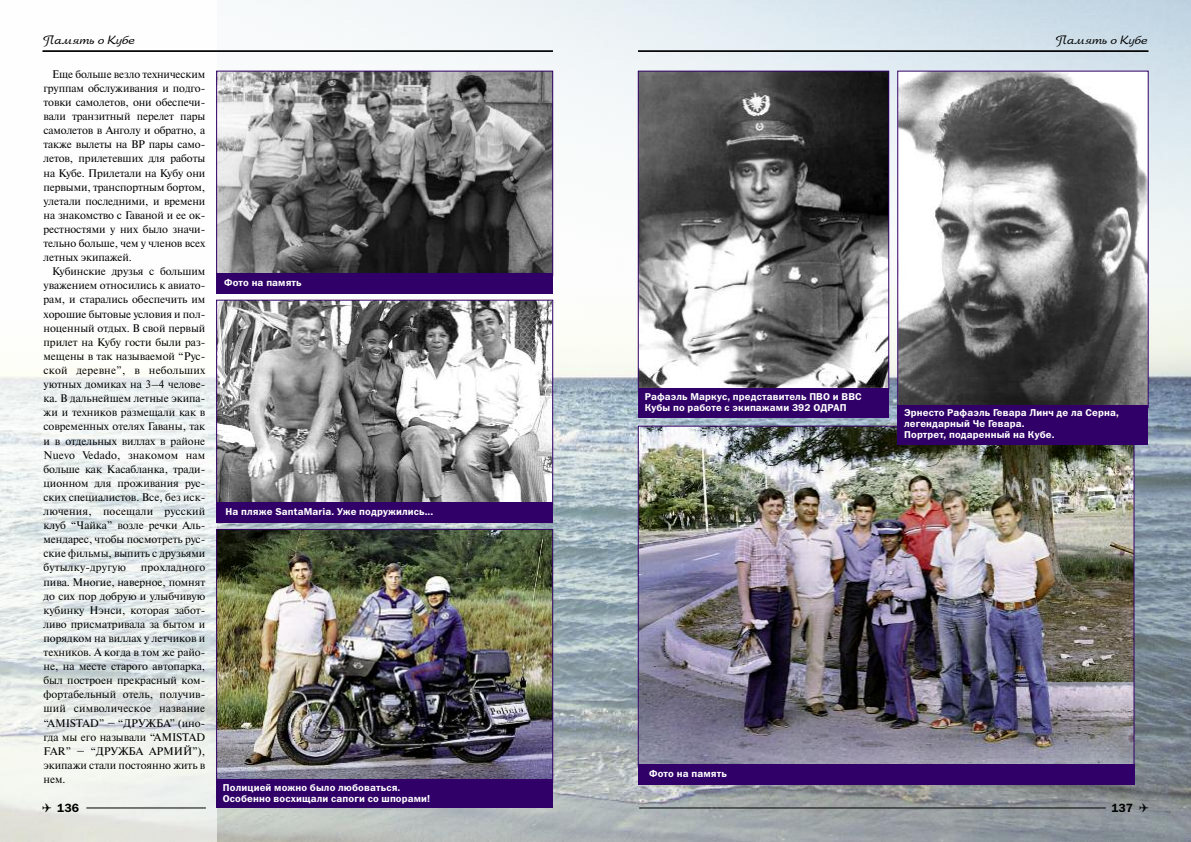
<style>
.page{position:relative;width:1191px;height:842px;background:#fff}
.page>*{position:absolute;margin:0;border:0;box-sizing:border-box;transform-origin:0 0}
.t1{font:12px "Arbat C";color:#000}
.t2{font:12px "Franklin Gothic Demi C";color:#000}
.t3{font:11px/14.1px "Newton C";letter-spacing:-.005em;color:#000;text-align:justify}
.t4{font:10px/11px "Franklin Gothic Demi C";letter-spacing:.01em;color:#fff}
</style>
<div class="page">
<img style="left:216px;top:0;width:975px;height:842px">
<img style="left:0;top:50px;width:216px;height:792px">
<hr style="left:639px;top:807px;width:466px;height:1px;background:#000">
<hr style="left:638px;top:51px;width:510px;height:1px;background:#000">
<hr style="left:86px;top:807px;width:120px;height:1px;background:#000">
<hr style="left:43px;top:51px;width:510px;height:1px;background:#000">
<img style="left:218px;top:302px;width:333px;height:200px">
<div style="left:216px;top:300px;width:337px;height:205px;border:1px solid #300068"></div>
<div style="left:216px;top:502px;width:337px;height:20px;background:#300068"></div>
<img style="left:640px;top:73px;width:247px;height:315px">
<div style="left:638px;top:71px;width:251px;height:320px;border:1px solid #300068"></div>
<div style="left:638px;top:388px;width:251px;height:30px;background:#300068"></div>
<img style="left:218px;top:73px;width:333px;height:200px">
<div style="left:216px;top:71px;width:337px;height:205px;border:1px solid #300068"></div>
<div style="left:216px;top:273px;width:337px;height:20px;background:#300068"></div>
<img style="left:640px;top:428px;width:492px;height:336px">
<div style="left:638px;top:764px;width:496px;height:21px;background:#300068"></div>
<img style="left:899px;top:73px;width:247px;height:332px">
<div style="left:897px;top:405px;width:251px;height:39px;background:#300068"></div>
<img style="left:218px;top:531px;width:333px;height:249px">
<div style="left:216px;top:780px;width:337px;height:28px;background:#300068"></div>
<p class="t1" style="left:44px;top:32px;width:93px">Память о Кубе</p>
<p class="t3" style="left:44px;top:67px;width:163px;text-indent:9px">Еще больше везло техническим группам обслуживания и подго&shy;товки самолетов, они обеспечи&shy;вали транзитный перелет пары самолетов в Анголу и обратно, а также вылеты на ВР пары само&shy;летов, прилетевших для работы на Кубе. Прилетали на Кубу они первыми, транспортным бортом, улетали последними, и времени на знакомство с Гаваной и ее ок&shy;рестностями у них было значи&shy;тельно больше, чем у членов всех летных экипажей.</p>
<p class="t3" style="left:44px;top:264px;width:163px;text-indent:9px">Кубинские друзья с большим уважением относились к авиато&shy;рам, и старались обеспечить им хорошие бытовые условия и пол&shy;ноценный отдых. В свой первый прилет на Кубу гости были раз&shy;мещены в так называемой “Рус&shy;ской деревне”, в небольших уютных домиках на 3–4 челове&shy;ка. В дальнейшем летные экипа&shy;жи и техников размещали как в современных отелях Гаваны, так и в отдельных виллах в районе Nuevo Vedado, знакомом нам больше как Касабланка, тради&shy;ционном для проживания рус&shy;ских специалистов. Все, без иск&shy;лючения, посещали русский клуб “Чайка” возле речки Аль&shy;мендарес, чтобы посмотреть рус&shy;ские фильмы, выпить с друзьями бутылку другую</p>
<p class="t3" style="left:44px;top:560px;width:163px;text-indent:97px">прохладного пива. Многие, наверное, помнят до сих пор добрую и улыбчивую кубинку Нэнси, которая забот&shy;ливо присматривала за бытом и порядком на виллах у летчиков и техников. А когда в том же райо&shy;не, на месте старого автопарка, был построен прекрасный ком&shy;фортабельный отель, получив&shy;ший символическое название “AMISTAD” – “ДРУЖБА” (ино&shy;гда мы его называли “AMISTAD FAR” – “ДРУЖБА АРМИЙ”), экипажи стали постоянно жить в нем.</p>
<p class="t2" style="left:42px;top:801px;width:39px">✈ 136</p>
<p class="t4" style="left:224px;top:277px;width:79px">Фото на память</p>
<p class="t4" style="left:226px;top:506px;width:209px">На пляже SantaMaria. Уже подружились...</p>
<p class="t4" style="left:223px;top:782px;width:209px">Полицией можно было любоваться.<br>Особенно восхищали сапоги со шпорами!</p>
<p class="t1" style="left:1056px;top:32px;width:93px">Память о Кубе</p>
<p class="t4" style="left:644px;top:391px;width:218px">Рафаэль Маркус, представитель ПВО и ВВС<br>Кубы по работе с экипажами 392 ОДРАП</p>
<p class="t4" style="left:904px;top:407px;width:216px">Эрнесто Рафаэль Гевара Линч де ла Серна, легендарный Че Гевара.<br>Портрет, подаренный на Кубе.</p>
<p class="t4" style="left:649px;top:768px;width:79px">Фото на память</p>
<p class="t2" style="left:1111px;top:801px;width:39px">137 ✈</p>
</div>
